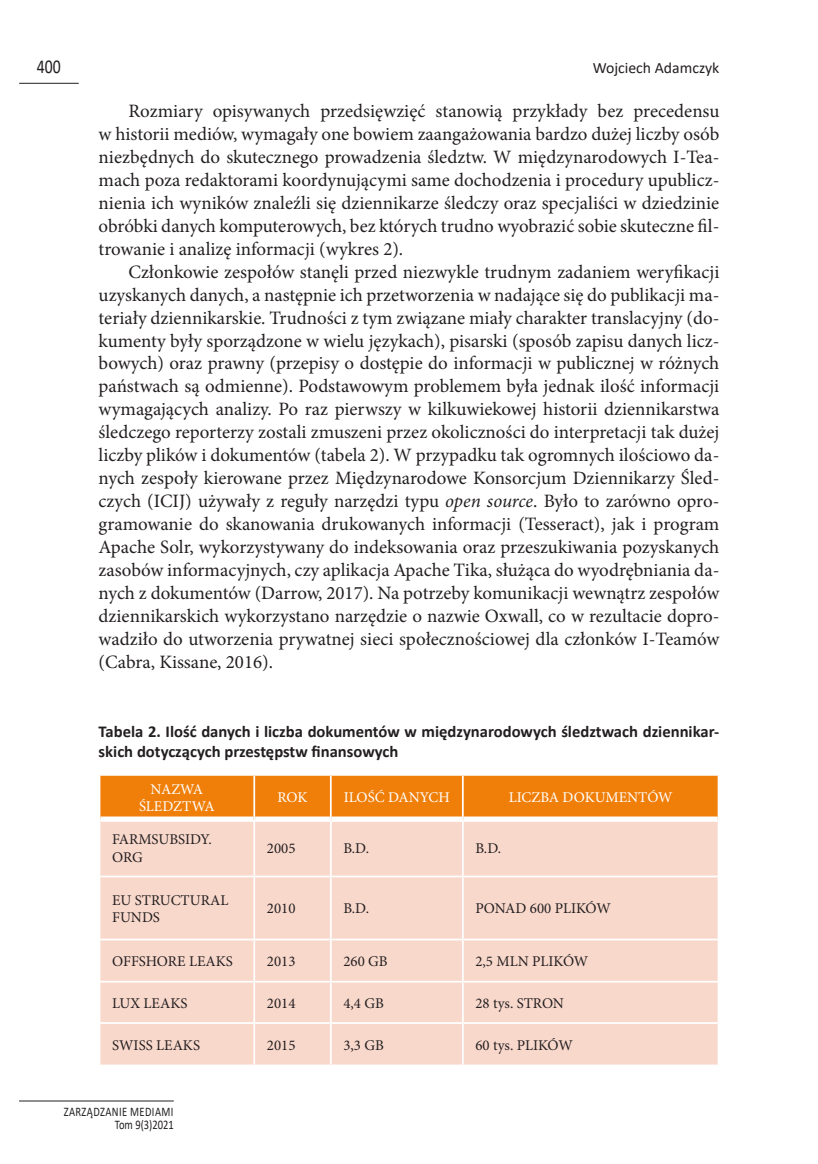
<style>
.page{position:relative;width:818px;height:1164px;background:#fff}
.page>*{position:absolute;margin:0;border:0;box-sizing:border-box;transform-origin:0 0}
.t1{font:19.6px "Calibri";color:#231f20;scale:.8 1}
.Tekst{font:18.9px/22.9px "Minion Pro";color:#231f20;text-align:justify}
.Tabela_tytuł{font:700 16.62px/19.9px "Calibri";color:#231f20}
.t2{font:15.75px "Calibri";color:#231f20}
.Tabela_tekst{font:14.88px/17.5px "Minion Pro";color:#231f20}
.Tabela_tekst-2{font:14.88px/17.5px "Minion Pro";color:#fff;text-align:center}
.t3{font:13.12px/12.6px "Calibri";letter-spacing:.04em;color:#231f20;text-align:right;scale:.8 1}
.s1{font-style:italic}
</style>
<div class="page">
<hr style="left:19px;top:83px;width:60px;height:1px;background:#231f20">
<hr style="left:19px;top:1101px;width:155px;height:1px;background:#231f20">
<div style="left:100px;top:776px;width:617px;height:40px;background:#f07f09"></div>
<div style="left:100px;top:822px;width:617px;height:242px;background:#f9d8cc"></div>
<hr style="left:99px;top:875px;width:155px;height:2px;background:#fff">
<hr style="left:254px;top:875px;width:76px;height:2px;background:#fff">
<hr style="left:330px;top:875px;width:132px;height:2px;background:#fff">
<hr style="left:462px;top:875px;width:257px;height:2px;background:#fff">
<hr style="left:99px;top:938px;width:155px;height:2px;background:#fff">
<hr style="left:254px;top:938px;width:76px;height:2px;background:#fff">
<hr style="left:330px;top:938px;width:132px;height:2px;background:#fff">
<hr style="left:462px;top:938px;width:257px;height:2px;background:#fff">
<hr style="left:99px;top:981px;width:155px;height:1px;background:#fff">
<hr style="left:254px;top:981px;width:76px;height:1px;background:#fff">
<hr style="left:330px;top:981px;width:132px;height:1px;background:#fff">
<hr style="left:462px;top:981px;width:257px;height:1px;background:#fff">
<hr style="left:99px;top:1022px;width:155px;height:2px;background:#fff">
<hr style="left:254px;top:1022px;width:76px;height:2px;background:#fff">
<hr style="left:330px;top:1022px;width:132px;height:2px;background:#fff">
<hr style="left:462px;top:1022px;width:257px;height:2px;background:#fff">
<hr style="left:253px;top:776px;width:2px;height:43px;background:#fff">
<hr style="left:330px;top:776px;width:1px;height:43px;background:#fff">
<hr style="left:461px;top:776px;width:2px;height:43px;background:#fff">
<hr style="left:253px;top:819px;width:2px;height:56px;background:#fff">
<hr style="left:330px;top:819px;width:1px;height:56px;background:#fff">
<hr style="left:461px;top:819px;width:2px;height:56px;background:#fff">
<hr style="left:253px;top:877px;width:2px;height:61px;background:#fff">
<hr style="left:330px;top:877px;width:1px;height:61px;background:#fff">
<hr style="left:461px;top:877px;width:2px;height:61px;background:#fff">
<hr style="left:253px;top:940px;width:2px;height:41px;background:#fff">
<hr style="left:330px;top:940px;width:1px;height:41px;background:#fff">
<hr style="left:461px;top:940px;width:2px;height:41px;background:#fff">
<hr style="left:253px;top:982px;width:2px;height:40px;background:#fff">
<hr style="left:330px;top:982px;width:1px;height:40px;background:#fff">
<hr style="left:461px;top:982px;width:2px;height:40px;background:#fff">
<hr style="left:253px;top:1024px;width:2px;height:40px;background:#fff">
<hr style="left:330px;top:1024px;width:1px;height:40px;background:#fff">
<hr style="left:461px;top:1024px;width:2px;height:40px;background:#fff">
<p class="t1" style="left:37px;top:53px;width:31px">400</p>
<p class="t2" style="left:592px;top:57px;width:128px">Wojciech Adamczyk</p>
<p class="Tekst" style="left:99px;top:100px;width:622px;text-indent:30px">Rozmiary opisywanych przedsięwzięć stanowią przykłady bez precedensu w historii mediów, wymagały one bowiem zaangażowania bardzo dużej liczby osób niezbędnych do skutecznego prowadzenia śledztw. W międzynarodowych I-Tea&shy;mach poza redaktorami koordynującymi same dochodzenia i procedury upublicz&shy;nienia ich wyników znaleźli się dziennikarze śledczy oraz specjaliści w dziedzinie obróbki danych komputerowych, bez których trudno wyobrazić sobie skuteczne fil&shy;trowanie i analizę informacji (wykres 2).</p>
<p class="Tekst" style="left:99px;top:260px;width:622px;text-indent:30px">Członkowie zespołów stanęli przed niezwykle trudnym zadaniem weryfikacji uzyskanych danych, a następnie ich przetworzenia w nadające się do publikacji ma&shy;teriały dziennikarskie. Trudności z tym związane miały charakter translacyjny (do&shy;kumenty były sporządzone w wielu językach), pisarski (sposób zapisu danych licz&shy;bowych) oraz prawny (przepisy o dostępie do informacji w publicznej w różnych państwach są odmienne). Podstawowym problemem była jednak ilość informacji wymagających analizy. Po raz pierwszy w kilkuwiekowej historii dziennikarstwa śledczego reporterzy zostali zmuszeni przez okoliczności do interpretacji tak dużej liczby plików i dokumentów (tabela 2). W przypadku tak ogromnych ilościowo da&shy;nych zespoły kierowane przez Międzynarodowe Konsorcjum Dziennikarzy Śled&shy;czych (ICIJ) używały z reguły narzędzi typu <span class="s1">open source</span>. Było to zarówno opro&shy;gramowanie do skanowania drukowanych informacji (Tesseract), jak i program Apache Solr, wykorzystywany do indeksowania oraz przeszukiwania pozyskanych zasobów informacyjnych, czy aplikacja Apache Tika, służąca do wyodrębniania da&shy;nych z dokumentów (Darrow, 2017). Na potrzeby komunikacji wewnątrz zespołów dziennikarskich wykorzystano narzędzie o nazwie Oxwall, co w rezultacie dopro&shy;wadziło do utworzenia prywatnej sieci społecznościowej dla członków I-Teamów (Cabra, Kissane, 2016).</p>
<p class="Tabela_tytuł" style="left:99px;top:721px;width:622px">Tabela 2. Ilość danych i liczba dokumentów w międzynarodowych śledztwach dziennikar&shy;skich dotyczących przestępstw finansowych</p>
<p class="Tabela_tekst-2" style="left:139px;top:780px;width:77px">NAZWA<br>ŚLEDZTWA</p>
<p class="Tabela_tekst-2" style="left:277px;top:789px;width:32px">ROK</p>
<p class="Tabela_tekst-2" style="left:343px;top:789px;width:108px">ILOŚĆ DANYCH</p>
<p class="Tabela_tekst-2" style="left:508px;top:789px;width:165px">LICZBA DOKUMENTÓW</p>
<p class="Tabela_tekst" style="left:112px;top:831px;width:101px">FARMSUBSIDY.<br>ORG</p>
<p class="Tabela_tekst" style="left:267px;top:840px;width:30px">2005</p>
<p class="Tabela_tekst" style="left:343px;top:840px;width:27px">B.D.</p>
<p class="Tabela_tekst" style="left:475px;top:840px;width:27px">B.D.</p>
<p class="Tabela_tekst" style="left:112px;top:891px;width:118px">EU STRUCTURAL<br>FUNDS</p>
<p class="Tabela_tekst" style="left:267px;top:900px;width:30px">2010</p>
<p class="Tabela_tekst" style="left:343px;top:900px;width:27px">B.D.</p>
<p class="Tabela_tekst" style="left:475px;top:900px;width:137px">PONAD 600 PLIKÓW</p>
<p class="Tabela_tekst" style="left:112px;top:952px;width:122px">OFFSHORE LEAKS</p>
<p class="Tabela_tekst" style="left:267px;top:952px;width:30px">2013</p>
<p class="Tabela_tekst" style="left:343px;top:952px;width:46px">260 GB</p>
<p class="Tabela_tekst" style="left:475px;top:952px;width:114px">2,5 MLN PLIKÓW</p>
<p class="Tabela_tekst" style="left:112px;top:994px;width:77px">LUX LEAKS</p>
<p class="Tabela_tekst" style="left:267px;top:994px;width:30px">2014</p>
<p class="Tabela_tekst" style="left:343px;top:994px;width:42px">4,4 GB</p>
<p class="Tabela_tekst" style="left:475px;top:994px;width:90px">28 tys. STRON</p>
<p class="Tabela_tekst" style="left:112px;top:1036px;width:89px">SWISS LEAKS</p>
<p class="Tabela_tekst" style="left:267px;top:1036px;width:30px">2015</p>
<p class="Tabela_tekst" style="left:343px;top:1036px;width:42px">3,3 GB</p>
<p class="Tabela_tekst" style="left:475px;top:1036px;width:99px">60 tys. PLIKÓW</p>
<p class="t3" style="left:64px;top:1105px;width:139px">ZARZĄDZANIE MEDIAMI<br>Tom 9(3)2021</p>
</div>
